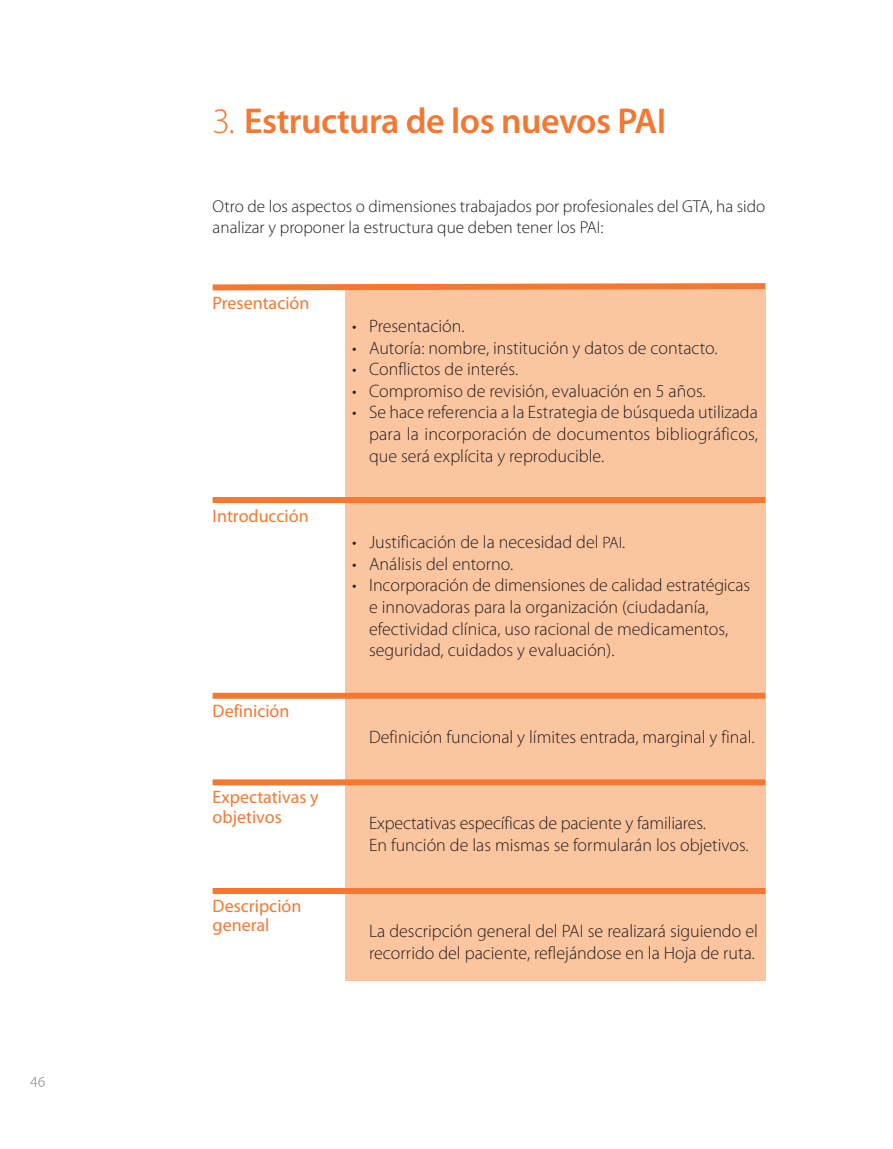
<style>
.page{position:relative;width:893px;height:1149px;background:#fff}
.page>*{position:absolute;margin:0;border:0;box-sizing:border-box;transform-origin:0 0}
.t1{font:600 36px "Myriad Pro";letter-spacing:-.015em;color:#f37932}
.t2{font:300 18px/21.6px "Myriad Pro";color:#231f20}
.t3{font:18px/19.5px "Myriad Pro";color:#f37932}
.t4{font:300 17.25px/20.7px "Myriad Pro";color:#231f20}
.s1{font-weight:300}
.s2{font-size:16.5px}
</style>
<div class="page">
<svg style="left:30px;top:1076px;width:15px;height:10px"></svg>
<div style="left:345px;top:289px;width:420px;height:691px;background:#fbc5a0"></div>
<svg style="left:212px;top:283px;width:554px;height:10px"></svg>
<div style="left:213px;top:497px;width:552px;height:6px;background:#f37932"></div>
<div style="left:213px;top:692px;width:552px;height:6px;background:#f37932"></div>
<div style="left:213px;top:779px;width:552px;height:6px;background:#f37932"></div>
<div style="left:213px;top:887px;width:552px;height:6px;background:#f37932"></div>
<p class="t1" style="left:213px;top:108px;width:455px"><span class="s1">3.</span> Estructura de los nuevos PAI</p>
<p class="t4" style="left:213px;top:197px;width:554px">Otro de los aspectos o dimensiones trabajados por profesionales del GTA, ha sido analizar y proponer la estructura que deben tener los PAI:</p>
<p class="t3" style="left:213px;top:294px;width:98px">Presentación</p>
<p class="t3" style="left:213px;top:508px;width:98px">Introducción</p>
<p class="t3" style="left:213px;top:702px;width:78px">Definición</p>
<p class="t3" style="left:213px;top:788px;width:108px">Expectativas y objetivos</p>
<p class="t3" style="left:213px;top:896px;width:90px">Descripción general</p>
<p class="t2" style="left:352px;top:316px;width:114px">• Presentación.</p>
<p class="t2" style="left:352px;top:338px;width:367px">• Autoría: nombre, institución y datos de contacto.</p>
<p class="t2" style="left:352px;top:360px;width:168px">• Conflictos de interés.</p>
<p class="t2" style="left:352px;top:381px;width:355px">• Compromiso de revisión, evaluación en 5 años.</p>
<p class="t2" style="left:369px;top:403px;width:390px;text-align:justify;text-indent:-17px">• Se hace referencia a la Estrategia de búsqueda utilizada para la incorporación de documentos bibliográficos, que será explícita y reproducible.</p>
<p class="t2" style="left:352px;top:532px;width:275px">• Justificación de la necesidad del <span class="s2">PAI</span>.</p>
<p class="t2" style="left:352px;top:554px;width:163px">• Análisis del entorno.</p>
<p class="t2" style="left:369px;top:576px;width:383px;text-indent:-17px">• Incorporación de dimensiones de calidad estratégicas e innovadoras para la organización (ciudadanía, efectividad clínica, uso racional de medicamentos, seguridad, cuidados y evaluación).</p>
<p class="t2" style="left:369px;top:727px;width:387px">Definición funcional y límites entrada, marginal y final.</p>
<p class="t2" style="left:369px;top:813px;width:381px">Expectativas específicas de paciente y familiares.<br>En función de las mismas se formularán los objetivos.</p>
<p class="t2" style="left:369px;top:921px;width:390px">La descripción general del PAI se realizará siguiendo el recorrido del paciente, reflejándose en la Hoja de ruta.</p>
</div>
